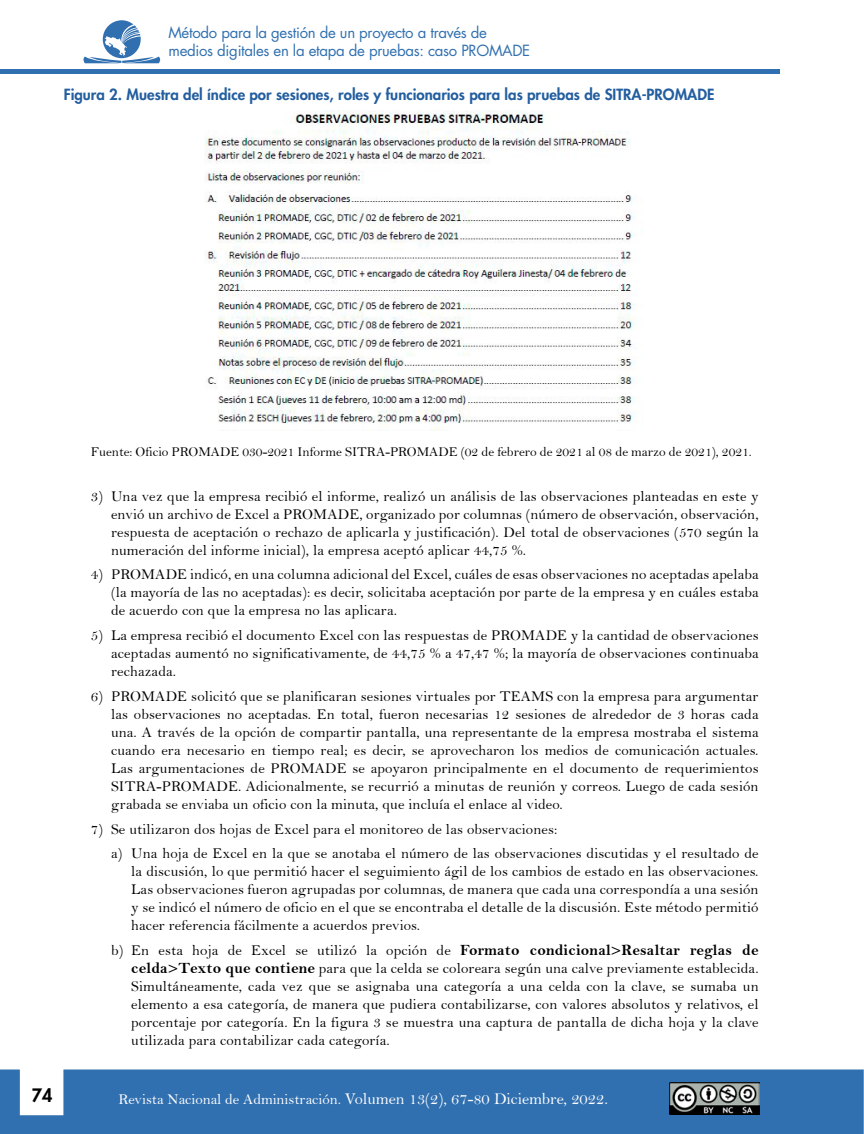
<style>
.page{position:relative;width:864px;height:1134px;background:#fff}
.page>*{position:absolute;margin:0;border:0;box-sizing:border-box;transform-origin:0 0}
.t1{font:800 18px "Futura Std";color:#000}
.t2{font:16.5px "Bell";color:#fff}
.t3{font:15px/18px "Bell";letter-spacing:.01em;color:#000;text-align:justify}
.t4{font:15px/18px "Futura Std";letter-spacing:-.02em;color:#3170b0}
.t5{font:800 15px "Futura Std";color:#235e9f}
.t6{font:13.5px "Bell";color:#000}
.s1{font-family:"Bell MT Bold";font-size:15.75px}
.s2{font-size:15px}
</style>
<div class="page">
<div style="left:0;top:69px;width:780px;height:5px;background:#3170b0"></div>
<svg style="left:83px;top:20px;width:78px;height:43px"></svg>
<div style="left:0;top:1070px;width:864px;height:64px;background:#3170b0"></div>
<img style="left:670px;top:1083px;width:90px;height:31px">
<img style="left:204px;top:110px;width:433px;height:321px">
<p class="t4" style="left:168px;top:24px;width:363px">Método para la gestión de un proyecto a través de medios digitales en la etapa de pruebas: caso PROMADE</p>
<p class="t5" style="left:64px;top:85px;width:652px">Figura 2. Muestra del índice por sesiones, roles y funcionarios para las pruebas de SITRA-PROMADE</p>
<p class="t6" style="left:91px;top:443px;width:663px">Fuente: Oficio PROMADE 030-2021 Informe SITRA-PROMADE (02 de febrero de 2021 al 08 de marzo de 2021), 2021.</p>
<p class="t3" style="left:111px;top:487px;width:649px;text-indent:-20px">3) Una vez que la empresa recibió el informe, realizó un análisis de las observaciones planteadas en este y envió un archivo de Excel a PROMADE, organizado por columnas (número de observación, observación, respuesta de aceptación o rechazo de aplicarla y justificación). Del total de observaciones (570 según la numeración del informe inicial), la empresa aceptó aplicar 44,75 %.</p>
<p class="t3" style="left:111px;top:566px;width:649px;text-indent:-20px">4) PROMADE indicó, en una columna adicional del Excel, cuáles de esas observaciones no aceptadas apelaba (la mayoría de las no aceptadas): es decir, solicitaba aceptación por parte de la empresa y en cuáles estaba de acuerdo con que la empresa no las aplicara.</p>
<p class="t3" style="left:111px;top:626px;width:649px;text-indent:-20px">5) La empresa recibió el documento Excel con las respuestas de PROMADE y la cantidad de observaciones aceptadas aumentó no significativamente, de 44,75 % a 47,47 %; la mayoría de observaciones continuaba rechazada.</p>
<p class="t3" style="left:111px;top:687px;width:649px;text-indent:-20px">6) PROMADE solicitó que se planificaran sesiones virtuales por TEAMS con la empresa para argumentar las observaciones no aceptadas. En total, fueron necesarias 12 sesiones de alrededor de 3 horas cada una. A través de la opción de compartir pantalla, una representante de la empresa mostraba el sistema cuando era necesario en tiempo real; es decir, se aprovecharon los medios de comunicación actuales.<br>Las argumentaciones de PROMADE se apoyaron principalmente en el documento de requerimientos SITRA-PROMADE. Adicionalmente, se recurrió a minutas de reunión y correos. Luego de cada sesión grabada se enviaba un oficio con la minuta, que incluía el enlace al video.</p>
<p class="t3" style="left:111px;top:816px;width:649px;line-height:24.8px;text-indent:-20px">7) Se utilizaron dos hojas de Excel para el monitoreo de las observaciones:<br>a) Una hoja de Excel en la que se anotaba el número de las observaciones discutidas y el resultado de</p>
<p class="t3" style="left:131px;top:863px;width:629px">la discusión, lo que permitió hacer el seguimiento ágil de los cambios de estado en las observaciones.<br>Las observaciones fueron agrupadas por columnas, de manera que cada una correspondía a una sesión y se indicó el número de oficio en el que se encontraba el detalle de la discusión. Este método permitió hacer referencia fácilmente a acuerdos previos.</p>
<p class="t3" style="left:131px;top:941px;width:629px;text-indent:-20px">b) En esta hoja de Excel se utilizó la opción de <span class="s1">Formato condicional&gt;Resaltar reglas de celda&gt;Texto que contiene</span> para que la celda se coloreara según una calve previamente establecida.<br>Simultáneamente, cada vez que se asignaba una categoría a una celda con la clave, se sumaba un elemento a esa categoría, de manera que pudiera contabilizarse, con valores absolutos y relativos, el porcentaje por categoría. En la figura 3 se muestra una captura de pantalla de dicha hoja y la clave utilizada para contabilizar cada categoría.</p>
<p class="t1" style="left:32px;top:1084px;width:22px">74</p>
<p class="t2" style="left:119px;top:1088px;width:491px"><span class="s2">Revista Nacional de Administración.</span> Volumen 13(2), 67-80 Diciembre, 2022.</p>
</div>
